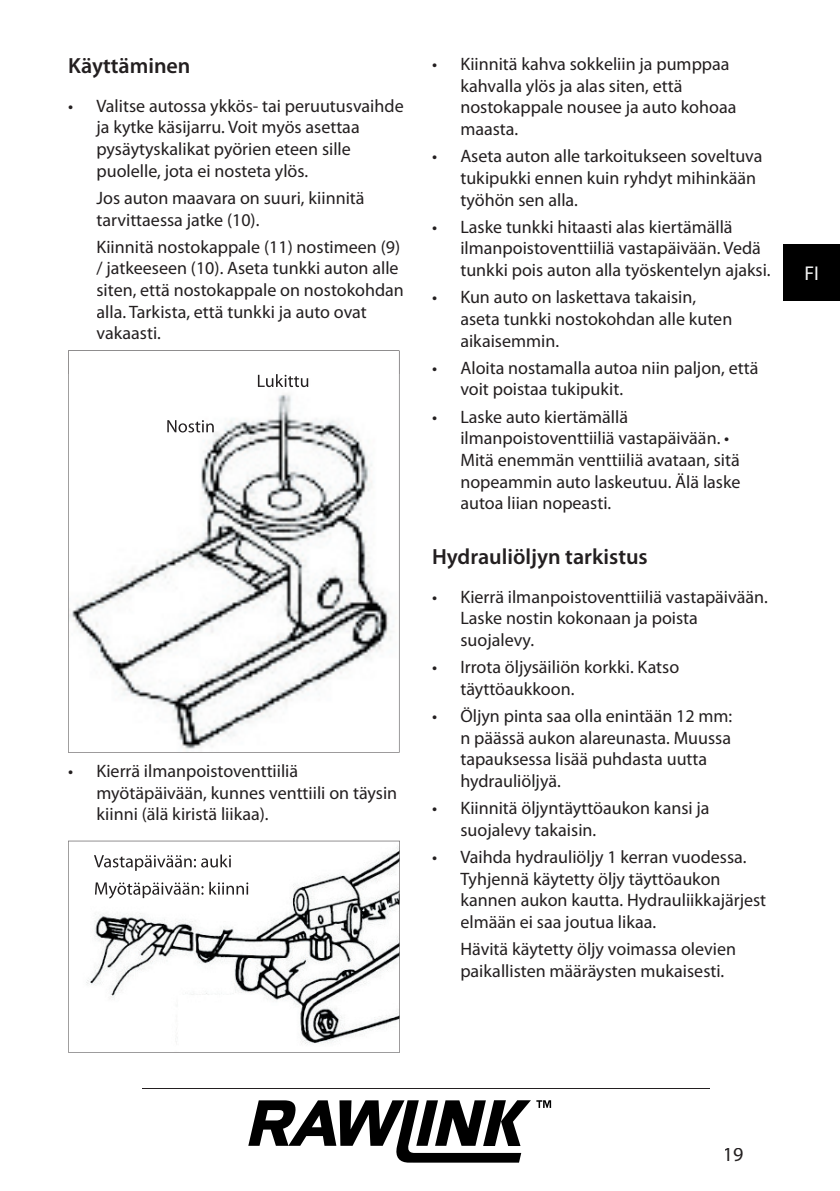
<style>
.page{position:relative;width:840px;height:1191px;background:#fff}
.page>*{position:absolute;margin:0;border:0;box-sizing:border-box;transform-origin:0 0}
.t1{font:600 22px "Myriad Pro";color:#231f20}
.t2{font:20px "Myriad Pro";color:#231f20}
.t3{font:20px "Myriad Pro";color:#f4f5f5}
.t4{font:18px/21.6px "Myriad Pro";color:#231f20}
</style>
<div class="page">
<hr style="left:142px;top:1088px;width:567px;height:1px;background:#231f20">
<div style="left:782px;top:244px;width:57px;height:56px;background:#000"></div>
<svg style="left:248px;top:1100px;width:282px;height:62px"></svg>
<svg style="left:536px;top:1100px;width:15px;height:8px"></svg>
<img style="left:68px;top:841px;width:331px;height:211px">
<img style="left:94px;top:854px;width:137px;height:17px">
<img style="left:95px;top:881px;width:153px;height:17px">
<img style="left:68px;top:374px;width:325px;height:378px">
<img style="left:167px;top:420px;width:47px;height:12px">
<img style="left:258px;top:374px;width:50px;height:13px">
<p class="t1" style="left:68px;top:54px;width:124px">Käyttäminen</p>
<p class="t4" style="left:96px;top:95px;width:308px;text-indent:-28px">• Valitse autossa ykkös- tai peruutusvaihde ja kytke käsijarru. Voit myös asettaa pysäytyskalikat pyörien eteen sille puolelle, jota ei nosteta ylös.</p>
<p class="t4" style="left:96px;top:187px;width:269px">Jos auton maavara on suuri, kiinnitä tarvittaessa jatke (10).</p>
<p class="t4" style="left:96px;top:236px;width:309px">Kiinnitä nostokappale (11) nostimeen (9) / jatkeeseen (10). Aseta tunkki auton alle siten, että nostokappale on nostokohdan alla. Tarkista, että tunkki ja auto ovat vakaasti.</p>
<p class="t4" style="left:96px;top:760px;width:302px;text-indent:-28px">• Kierrä ilmanpoistoventtiiliä myötäpäivään, kunnes venttiili on täysin kiinni (älä kiristä liikaa).</p>
<p class="t4" style="left:460px;top:54px;width:277px;text-indent:-28px">• Kiinnitä kahva sokkeliin ja pumppaa kahvalla ylös ja alas siten, että nostokappale nousee ja auto kohoaa maasta.</p>
<p class="t4" style="left:460px;top:146px;width:303px;text-indent:-28px">• Aseta auton alle tarkoitukseen soveltuva tukipukki ennen kuin ryhdyt mihinkään työhön sen alla.</p>
<p class="t4" style="left:460px;top:216px;width:311px;text-indent:-28px">• Laske tunkki hitaasti alas kiertämällä ilmanpoistoventtiiliä vastapäivään. Vedä tunkki pois auton alla työskentelyn ajaksi.</p>
<p class="t4" style="left:460px;top:287px;width:273px;text-indent:-28px">• Kun auto on laskettava takaisin, aseta tunkki nostokohdan alle kuten aikaisemmin.</p>
<p class="t4" style="left:460px;top:357px;width:299px;text-indent:-28px">• Aloita nostamalla autoa niin paljon, että voit poistaa tukipukit.</p>
<p class="t4" style="left:460px;top:406px;width:281px;text-indent:-28px">• Laske auto kiertämällä ilmanpoistoventtiiliä vastapäivään. •<br>Mitä enemmän venttiiliä avataan, sitä nopeammin auto laskeutuu. Älä laske autoa liian nopeasti.</p>
<p class="t1" style="left:432px;top:544px;width:217px">Hydrauliöljyn tarkistus</p>
<p class="t4" style="left:460px;top:586px;width:309px;text-indent:-28px">• Kierrä ilmanpoistoventtiiliä vastapäivään.<br>Laske nostin kokonaan ja poista suojalevy.</p>
<p class="t4" style="left:460px;top:656px;width:220px;text-indent:-28px">• Irrota öljysäiliön korkki. Katso täyttöaukkoon.</p>
<p class="t4" style="left:460px;top:705px;width:273px;text-indent:-28px">• Öljyn pinta saa olla enintään 12 mm: n päässä aukon alareunasta. Muussa tapauksessa lisää puhdasta uutta hydrauliöljyä.</p>
<p class="t4" style="left:460px;top:797px;width:250px;text-indent:-28px">• Kiinnitä öljyntäyttöaukon kansi ja suojalevy takaisin.</p>
<p class="t4" style="left:460px;top:846px;width:307px;text-indent:-28px">• Vaihda hydrauliöljy 1 kerran vuodessa.<br>Tyhjennä käytetty öljy täyttöaukon kannen aukon kautta. Hydrauliikkajärjest elmään ei saa joutua likaa.</p>
<p class="t4" style="left:460px;top:938px;width:277px">Hävitä käytetty öljy voimassa olevien paikallisten määräysten mukaisesti.</p>
<p class="t3" style="left:803px;top:262px;width:16px">FI</p>
<p class="t2" style="left:722px;top:1143px;width:22px">19</p>
</div>
